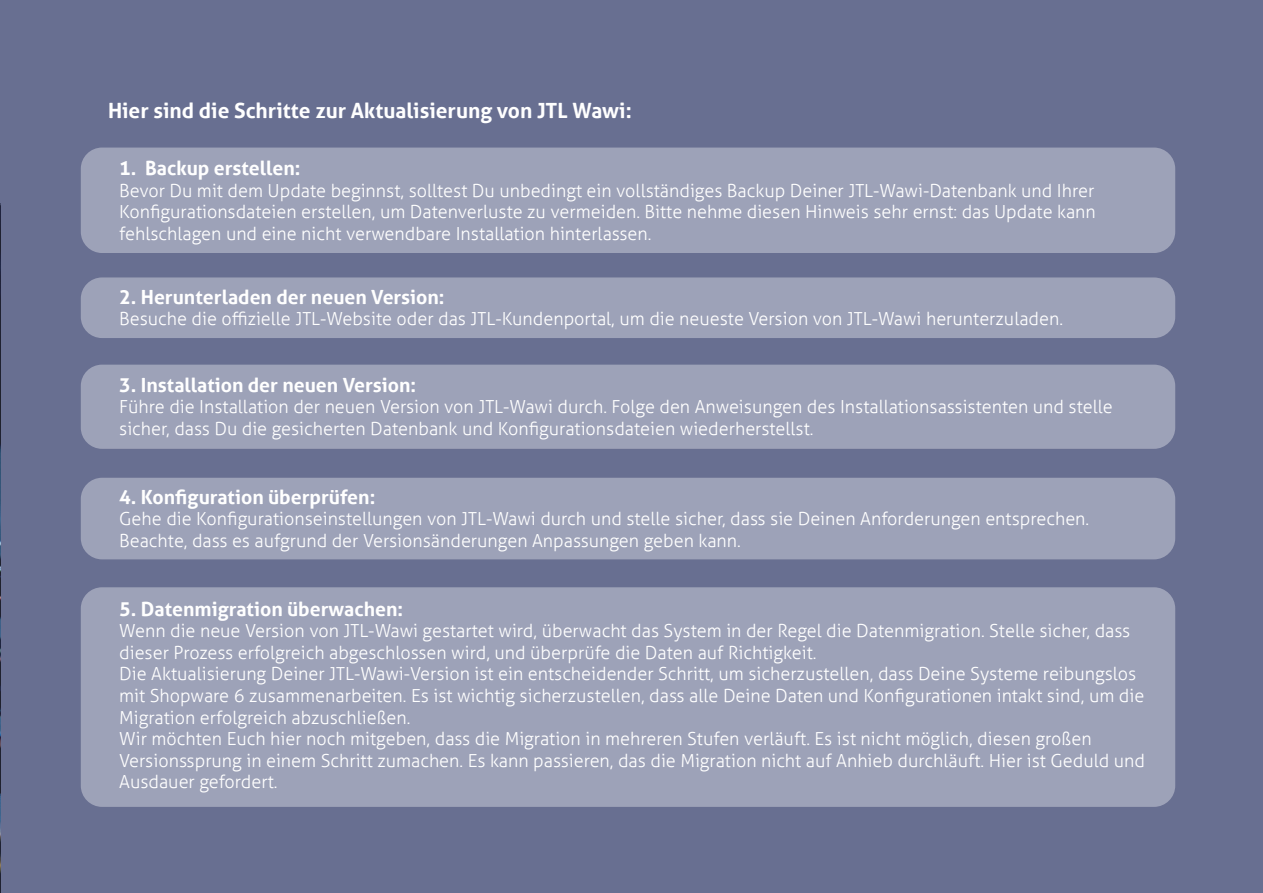
<style>
.page{position:relative;width:1263px;height:893px;background:#686f91}
.page>*{position:absolute;margin:0;border:0;box-sizing:border-box;transform-origin:0 0}
.t1{font:700 21px "Aller";color:#fff}
.t2{font:700 19.5px "Aller";color:#fff}
.t3{font:300 18px/21.6px "Aller";color:#fff}
</style>
<div class="page">
<div style="left:81px;top:587px;width:1094px;height:220px;background:#9da2b8;border-radius:21px"></div>
<img style="left:0;top:203px;width:1px;height:690px">
<div style="left:81px;top:478px;width:1094px;height:81px;background:#9da2b8;border-radius:21px"></div>
<div style="left:81px;top:365px;width:1094px;height:84px;background:#9da2b8;border-radius:21px"></div>
<div style="left:81px;top:277px;width:1094px;height:61px;background:#9da2b8;border-radius:21px"></div>
<div style="left:81px;top:148px;width:1094px;height:105px;background:#9da2b8;border-radius:21px"></div>
<p class="t1" style="left:108px;top:99px;width:525px">Hier sind die Schritte zur Aktualisierung von JTL Wawi:</p>
<p class="t2" style="left:119px;top:157px;width:183px">1. Backup erstellen:</p>
<p class="t3" style="left:119px;top:180px;width:978px;text-align:justify">Bevor Du mit dem Update beginnst, solltest Du unbedingt ein vollständiges Backup Deiner JTL-Wawi-Datenbank und Ihrer Konfigurationsdateien erstellen, um Datenverluste zu vermeiden. Bitte nehme diesen Hinweis sehr ernst: das Update kann fehlschlagen und eine nicht verwendbare Installation hinterlassen.</p>
<p class="t2" style="left:119px;top:286px;width:327px">2. Herunterladen der neuen Version:</p>
<p class="t3" style="left:119px;top:308px;width:945px">Besuche die offizielle JTL-Website oder das JTL-Kundenportal, um die neueste Version von JTL-Wawi herunterzuladen.</p>
<p class="t2" style="left:119px;top:374px;width:298px">3. Installation der neuen Version:</p>
<p class="t3" style="left:119px;top:397px;width:995px">Führe die Installation der neuen Version von JTL-Wawi durch. Folge den Anweisungen des Installationsassistenten und stelle sicher, dass Du die gesicherten Datenbank und Konfigurationsdateien wiederherstellst.</p>
<p class="t2" style="left:119px;top:485px;width:258px">4. Konfiguration überprüfen:</p>
<p class="t3" style="left:119px;top:508px;width:971px">Gehe die Konfigurationseinstellungen von JTL-Wawi durch und stelle sicher, dass sie Deinen Anforderungen entsprechen.<br>Beachte, dass es aufgrund der Versionsänderungen Anpassungen geben kann.</p>
<p class="t2" style="left:119px;top:598px;width:285px">5. Datenmigration überwachen:</p>
<p class="t3" style="left:119px;top:621px;width:1027px">Wenn die neue Version von JTL-Wawi gestartet wird, überwacht das System in der Regel die Datenmigration. Stelle sicher, dass dieser Prozess erfolgreich abgeschlossen wird, und überprüfe die Daten auf Richtigkeit.<br>Die Aktualisierung Deiner JTL-Wawi-Version ist ein entscheidender Schritt, um sicherzustellen, dass Deine Systeme reibungslos mit Shopware 6 zusammenarbeiten. Es ist wichtig sicherzustellen, dass alle Deine Daten und Konfigurationen intakt sind, um die Migration erfolgreich abzuschließen.<br>Wir möchten Euch hier noch mitgeben, dass die Migration in mehreren Stufen verläuft. Es ist nicht möglich, diesen großen Versionssprung in einem Schritt zumachen. Es kann passieren, das die Migration nicht auf Anhieb durchläuft. Hier ist Geduld und Ausdauer gefordert.</p>
</div>
